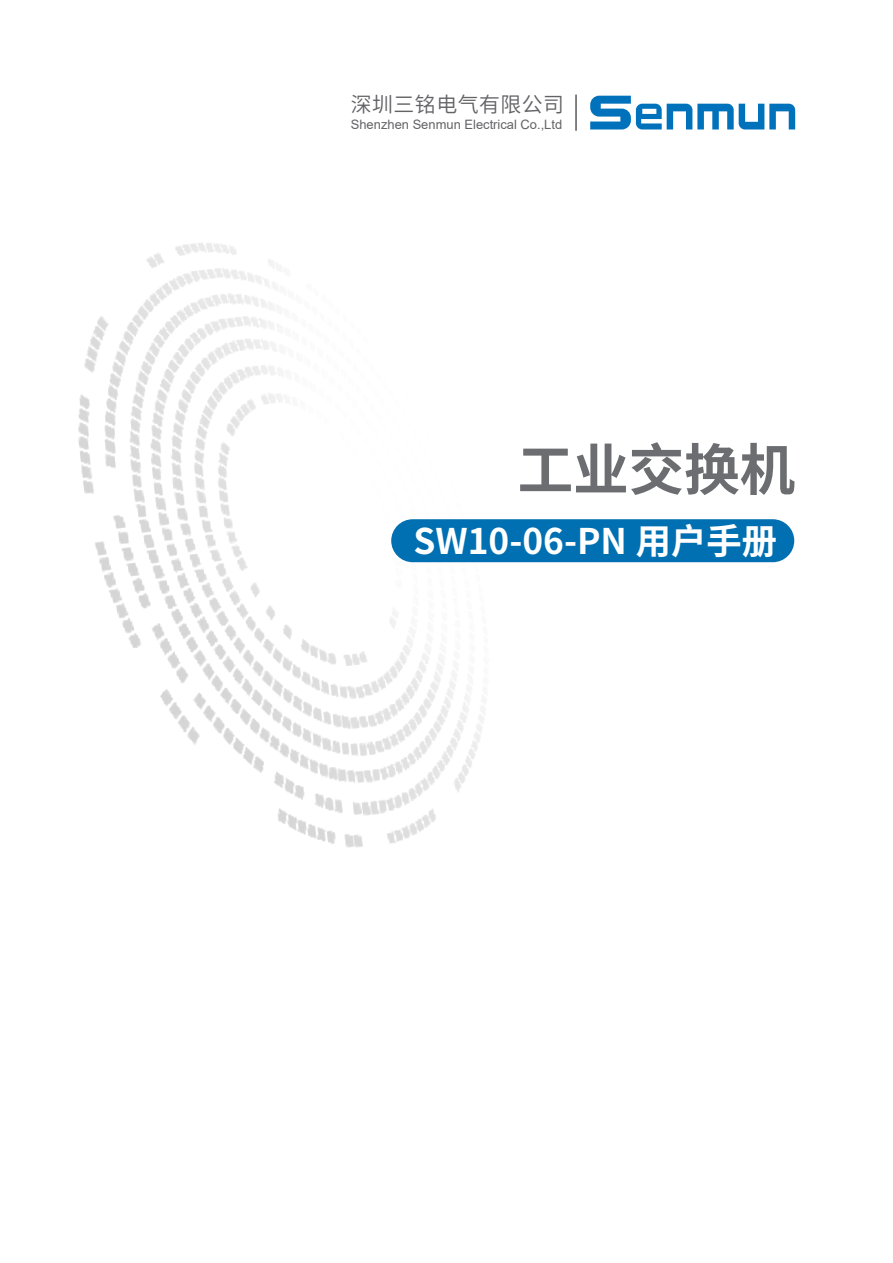
<style>
.page{position:relative;width:893px;height:1263px;background:#fff}
.page>*{position:absolute;margin:0;border:0;box-sizing:border-box;transform-origin:0 0}
.t1{font:700 55.5px "Source Han Sans SC";color:#6c6d70}
.t2{font:700 35.25px "Source Han Sans SC";color:#fff}
.t3{font:20.85px "Source Han Sans SC";letter-spacing:.025em;color:#636366}
.t4{font:12.9px "Arial";color:#636366}
</style>
<div class="page">
<hr style="left:575px;top:95px;width:2px;height:36px;background:#636366">
<img style="left:78px;top:243px;width:601px;height:605px">
<div style="left:391px;top:519px;width:403px;height:43px;background:#0070b2;border-radius:21px"></div>
<svg style="left:590px;top:96px;width:205px;height:33px"></svg>
<p class="t3" style="left:351px;top:93px;width:215px">深圳三铭电气有限公司</p>
<p class="t4" style="left:351px;top:116px;width:213px">Shenzhen Senmun Electrical Co.,Ltd</p>
<p class="t1" style="left:518px;top:438px;width:279px">工业交换机</p>
<p class="t2" style="left:414px;top:521px;width:365px">SW10-06-PN 用户手册</p>
</div>
